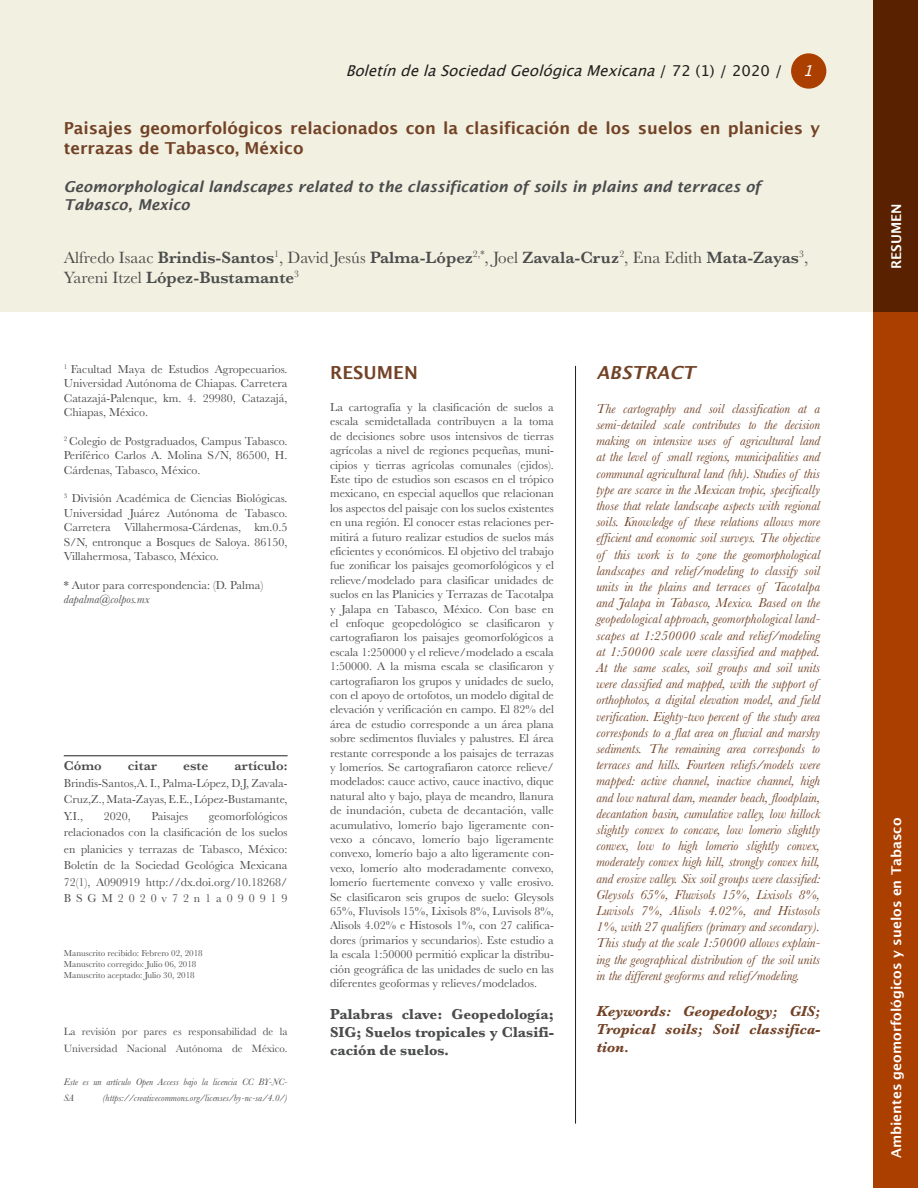
<style>
.page{position:relative;width:918px;height:1188px;background:#fff}
.page>*{position:absolute;margin:0;border:0;box-sizing:border-box;transform-origin:0 0}
.Abstract__T_tulo{font:italic 600 18px "Lucida Sans";color:#724226}
.Resumen__T_tulo{font:600 18px "Lucida Sans";color:#724226}
.Autores{font:600 16.95px/20.4px "Baskerville";color:#4b4c4d}
.T_tulo{font:600 16.5px/19.8px "Lucida Sans";color:#724226}
.Subtitle{font:italic 600 15px/18px "Lucida Sans";color:#4b4c4d}
.Palabras_clave{font:700 15px/18px "Baskerville";color:#4b4c4d;text-align:justify}
.Keywords{font:italic 700 15px/18px "Baskerville";color:#724226;text-align:justify}
.t1{font:italic 15px "Lucida Grande";color:#231f20}
.t2{font:italic 15px "Lucida Grande";color:#fff}
.Abstract{font:italic 13.5px/16.2px "Baskerville";color:#724226}
.Secci_n{font:600 13.5px "Lucida Sans";color:#fff}
.Pie_de_figura{font:600 13.5px "Baskerville";color:#4b4c4d}
.Resumen{font:12px/14.4px "Baskerville";color:#4b4c4d;text-align:justify}
.Adscripci_n{font:12px/14.4px "Baskerville";color:#4b4c4d;text-align:justify}
.Pie_de_figura-2{font:12px "Baskerville";color:#4b4c4d}
.Pie_de_figura-3{font:12px "Baskerville";letter-spacing:.41em;color:#4b4c4d}
.Adscripci_n_correo{font:italic 12px "Baskerville";color:#4b4c4d}
.t3{font:10.95px/16.5px "Baskerville";color:#4b4c4d}
.t4{font:italic 9.75px/16.5px "Baskerville";color:#4b4c4d}
.Fechas_aceptaci_n{font:9px "Baskerville";color:#4b4c4d}
.s1{font-style:normal}
.s2{font-weight:400}
</style>
<div class="page">
<div style="left:0;top:0;width:874px;height:311px;background:#f2f0e0"></div>
<hr style="left:575px;top:366px;width:1px;height:758px;background:#231f20">
<div style="left:874px;top:311px;width:44px;height:877px;background:#ab3f00"></div>
<div style="left:874px;top:0;width:44px;height:311px;background:#592100"></div>
<div style="left:791px;top:53px;width:35px;height:36px;background:#ab3f00;border-radius:50%"></div>
<hr style="left:64px;top:755px;width:224px;height:1px;background:#231f20">
<p class="t1" style="left:346px;top:62px;width:438px">BoletíndelaSociedadGeológicaMexicana<span class="s1">/ 7 2 ( 1 ) / 2 0 2 0 /</span></p>
<p class="t2" style="left:803px;top:62px;width:19px">1</p>
<p class="T_tulo" style="left:64px;top:118px;width:758px">Paisajes geomorfológicos relacionados con la clasificación de los suelos en planicies y terrazas de Tabasco, México</p>
<p class="Subtitle" style="left:64px;top:177px;width:699px">Geomorphological landscapes related to the classification of soils in plains and terraces of<br>Tabasco, Mexico</p>
<p class="Autores" style="left:64px;top:247px;width:746px"><span class="s2">Alfredo Isaac</span> Brindis-Santos<sup>1</sup><span class="s2">, David Jesús</span> Palma-López<sup>2,*</sup><span class="s2">, Joel</span> Zavala-Cruz<sup>2</sup><span class="s2">, Ena Edith</span> Mata-Zayas<sup>3</sup><span class="s2">,<br>Yareni Itzel</span> López-Bustamante<sup>3</sup></p>
<p class="Adscripci_n" style="left:64px;top:362px;width:225px"><sup>1</sup> Facultad Maya de Estudios Agropecuarios.<br>Universidad Autónoma de Chiapas. Carretera Catazajá-Palenque, km. 4. 29980, Catazajá, Chiapas, México.</p>
<p class="Adscripci_n" style="left:64px;top:434px;width:225px"><sup>2</sup> Colegio de Postgraduados, Campus Tabasco.<br>Periférico Carlos A. Molina S/N, 86500, H.<br>Cárdenas, Tabasco, México.</p>
<p class="Adscripci_n" style="left:64px;top:491px;width:225px"><sup>3</sup> División Académica de Ciencias Biológicas.<br>Universidad Juárez Autónoma de Tabasco.<br>Carretera Villahermosa-Cárdenas, km.0.5<br>S/N, entronque a Bosques de Saloya. 86150, Villahermosa, Tabasco, México.</p>
<p class="Adscripci_n" style="left:64px;top:578px;width:201px">* Autor para correspondencia: (D. Palma)</p>
<p class="Adscripci_n_correo" style="left:64px;top:591px;width:87px">dapalma@colpos.mx</p>
<p class="Pie_de_figura" style="left:64px;top:756px;width:39px">Cómo</p>
<p class="Pie_de_figura" style="left:128px;top:756px;width:30px">citar</p>
<p class="Pie_de_figura" style="left:183px;top:756px;width:27px">este</p>
<p class="Pie_de_figura" style="left:234px;top:756px;width:55px">artículo:</p>
<p class="Pie_de_figura-2" style="left:64px;top:775px;width:225px">Brindis-Santos,A. I., Palma-López, D.J, Zavala-</p>
<p class="Pie_de_figura-2" style="left:64px;top:792px;width:225px">Cruz,Z., Mata-Zayas, E.E., López-Bustamante,</p>
<p class="Pie_de_figura-2" style="left:64px;top:808px;width:21px">Y.I.,</p>
<p class="Pie_de_figura-2" style="left:104px;top:808px;width:28px">2020,</p>
<p class="Pie_de_figura-2" style="left:151px;top:808px;width:38px">Paisajes</p>
<p class="Pie_de_figura-2" style="left:209px;top:808px;width:80px">geomorfológicos</p>
<p class="Pie_de_figura-2" style="left:64px;top:825px;width:225px">relacionados con la clasificación de los suelos</p>
<p class="Pie_de_figura-2" style="left:64px;top:841px;width:225px">en planicies y terrazas de Tabasco, México:</p>
<p class="Pie_de_figura-2" style="left:64px;top:858px;width:225px">Boletín de la Sociedad Geológica Mexicana</p>
<p class="Pie_de_figura-2" style="left:64px;top:874px;width:225px">72(1), A090919 http://dx.doi.org/10.18268/</p>
<p class="Pie_de_figura-3" style="left:64px;top:891px;width:225px">BSGM2020v72n1a090919</p>
<p class="Fechas_aceptaci_n" style="left:64px;top:948px;width:140px">Manuscrito recibido: Febrero 02, 2018</p>
<p class="Fechas_aceptaci_n" style="left:64px;top:958px;width:134px">Manuscrito corregido: Julio 06, 2018</p>
<p class="Fechas_aceptaci_n" style="left:64px;top:969px;width:132px">Manuscrito aceptado: Julio 30, 2018</p>
<p class="t3" style="left:64px;top:1024px;width:225px">La revisión por pares es responsabilidad de la<br>Universidad Nacional Autónoma de México.</p>
<p class="t4" style="left:64px;top:1073px;width:225px">Este es un artículo Open Access bajo la licencia CC BY-NC-<br>SA</p>
<p class="t4" style="left:103px;top:1090px;width:186px">(https://creativecommons.org/licenses/by-nc-sa/4.0/)</p>
<p class="Resumen__T_tulo" style="left:330px;top:362px;width:89px">RESUMEN</p>
<p class="Resumen" style="left:330px;top:400px;width:225px">La cartografía y la clasificación de suelos a escala semidetallada contribuyen a la toma de decisiones sobre usos intensivos de tierras agrícolas a nivel de regiones pequeñas, muni&shy;cipios y tierras agrícolas comunales (ejidos).<br>Este tipo de estudios son escasos en el trópico mexicano, en especial aquellos que relacionan los aspectos del paisaje con los suelos existentes en una región. El conocer estas relaciones per&shy;mitirá a futuro realizar estudios de suelos más eficientes y económicos. El objetivo del trabajo fue zonificar los paisajes geomorfológicos y el relieve/modelado para clasificar unidades de suelos en las Planicies y Terrazas de Tacotalpa y Jalapa en Tabasco, México. Con base en el enfoque geopedológico se clasificaron y cartografiaron los paisajes geomorfológicos a escala 1:250000 y el relieve/modelado a escala 1:50000. A la misma escala se clasificaron y cartografiaron los grupos y unidades de suelo, con el apoyo de ortofotos, un modelo digital de elevación y verificación en campo. El 82% del área de estudio corresponde a un área plana sobre sedimentos fluviales y palustres. El área restante corresponde a los paisajes de terrazas y lomeríos. Se cartografiaron catorce relieve/ modelados: cauce activo, cauce inactivo, dique natural alto y bajo, playa de meandro, llanura de inundación, cubeta de decantación, valle acumulativo, lomerío bajo ligeramente con&shy;vexo a cóncavo, lomerío bajo ligeramente convexo, lomerío bajo a alto ligeramente con&shy;vexo, lomerío alto moderadamente convexo, lomerío fuertemente convexo y valle erosivo.<br>Se clasificaron seis grupos de suelo: Gleysols 65%, Fluvisols 15%, Lixisols 8%, Luvisols 8%, Alisols 4.02% e Histosols 1%, con 27 califica&shy;dores (primarios y secundarios). Este estudio a la escala 1:50000 permitió explicar la distribu&shy;ción geográfica de las unidades de suelo en las diferentes geoformas y relieves/modelados.</p>
<p class="Palabras_clave" style="left:330px;top:1006px;width:225px">Palabras clave: Geopedología; SIG; Suelos tropicales y Clasifi&shy;cación de suelos.</p>
<p class="Abstract__T_tulo" style="left:596px;top:362px;width:100px">ABSTRACT</p>
<p class="Abstract" style="left:596px;top:400px;width:225px">The cartography and soil classification at a semi-detailed scale contributes to the decision making on intensive uses of agricultural land at the level of small regions, municipalities and communal agricultural land (hh). Studies of this type are scarce in the Mexican tropic, specifically those that relate landscape aspects with regional soils. Knowledge of these relations allows more efficient and economic soil surveys. The objective of this work is to zone the geomorphological landscapes and relief/modeling to classify soil units in the plains and terraces of Tacotalpa and Jalapa in Tabasco, Mexico. Based on the geopedological approach, geomorphological land&shy;scapes at 1:250000 scale and relief/modeling at 1:50000 scale were classified and mapped.<br>At the same scales, soil groups and soil units were classified and mapped, with the support of orthophotos, a digital elevation model, and field verification. Eighty-two percent of the study area corresponds to a flat area on fluvial and marshy sediments. The remaining area corresponds to terraces and hills. Fourteen reliefs/models were mapped: active channel, inactive channel, high and low natural dam, meander beach, floodplain, decantation basin, cumulative valley, low hillock slightly convex to concave, low lomerio slightly convex, low to high lomerio slightly convex, moderately convex high hill, strongly convex hill, and erosive valley. Six soil groups were classified:<br>Gleysols 65%, Fluvisols 15%, Lixisols 8%, Luvisols 7%, Alisols 4.02%, and Histosols 1%, with 27 qualifiers (primary and secondary).<br>This study at the scale 1:50000 allows explain&shy;ing the geographical distribution of the soil units in the different geoforms and relief/modeling.</p>
<p class="Keywords" style="left:596px;top:1002px;width:225px">Keywords: Geopedology; GIS; Tropical soils; Soil classifica&shy;tion.</p>
<p class="Secci_n" style="left:889px;top:269px;width:67px;rotate:-90deg">RESUMEN</p>
<p class="Secci_n" style="left:889px;top:1158px;width:342px;rotate:-90deg">Ambientes geomorfológicos y suelos en Tabasco</p>
</div>
